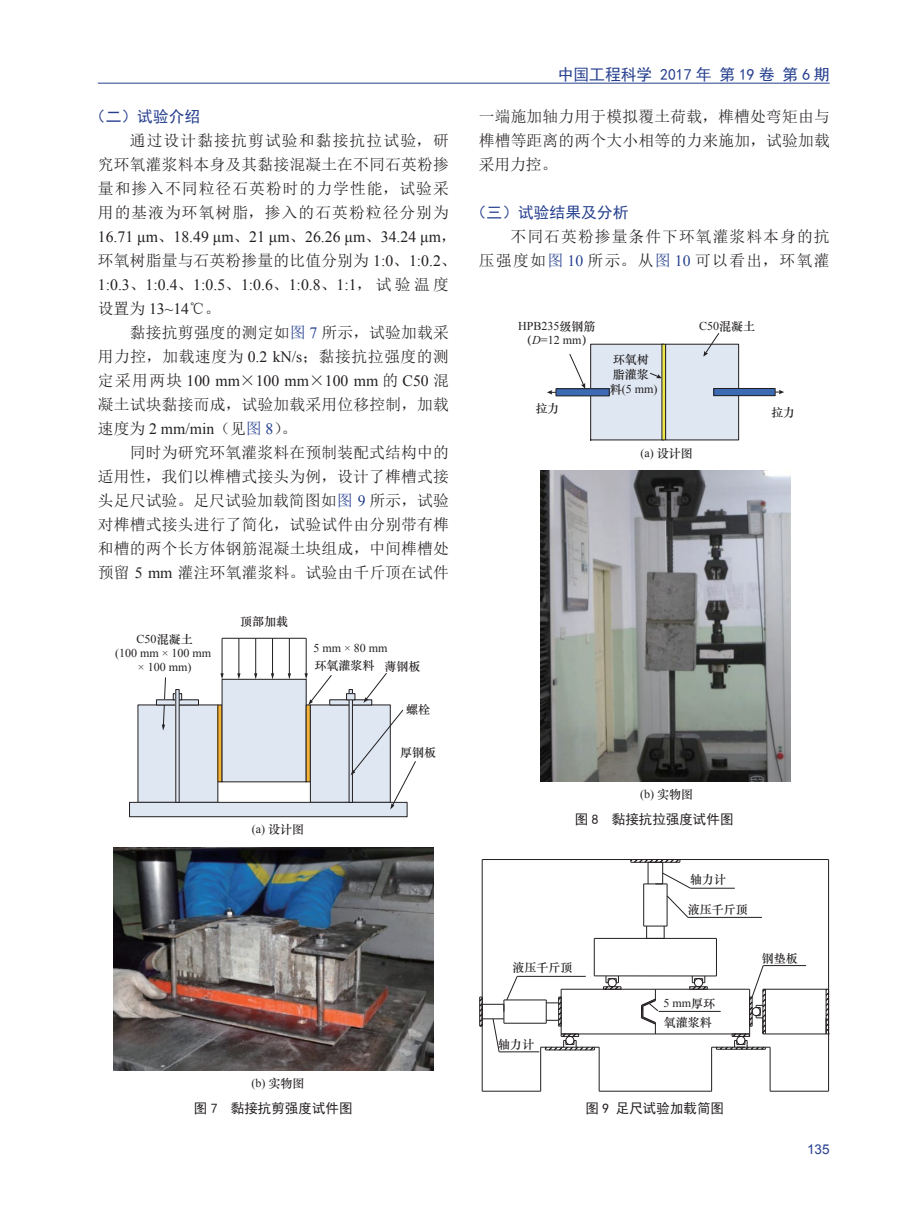
<style>
.page{position:relative;width:919px;height:1217px;background:#fff}
.page>*{position:absolute;margin:0;border:0;box-sizing:border-box;transform-origin:0 0}
.t1{font:15.75px/24px "Sim Sun";letter-spacing:.015em;color:#231f20;text-align:justify}
.t2{font:15.75px "Times New Roman";color:#231f20}
.t3{font:15.75px/24px "Sim Sun";letter-spacing:.07em;color:#231f20;text-align:right}
.t4{font:15.75px "Sim Hei";color:#253f8e}
.t5{font:15.75px "Sim Sun";letter-spacing:.035em;color:#231f20}
.t6{font:13.5px "Sim Hei";color:#231f20}
.t7{font:13.5px "Arial";color:#253f8e}
.t8{font:12px/14.4px "Times New Roman";color:#231f20;text-align:center}
.t9{font:12px/14.9px "ST Zhongsong";color:#231f20}
.s1{font-family:"Sim Sun"}
.s2{font-family:"Times New Roman"}
.s3{color:#253f8e}
.s4{font-family:"Times New Roman";color:#253f8e}
.s5{font-family:"ST Zhongsong"}
.s6{font-style:italic}
</style>
<div class="page">
<hr style="left:98px;top:83px;width:731px;height:1px;background:#253f8e">
<div style="left:138px;top:704px;width:80px;height:98px;background:#dee7f2"></div>
<svg style="left:218px;top:704px;width:4px;height:77px"></svg>
<div style="left:222px;top:679px;width:84px;height:102px;background:#dee7f2"></div>
<svg style="left:306px;top:704px;width:4px;height:77px"></svg>
<div style="left:310px;top:704px;width:80px;height:98px;background:#dee7f2"></div>
<div style="left:310px;top:704px;width:80px;height:98px;border:1px solid #231f20"></div>
<div style="left:129px;top:802px;width:278px;height:14px;background:#dee7f2"></div>
<div style="left:129px;top:801px;width:278px;height:15px;border:1px solid #231f20"></div>
<hr style="left:255px;top:638px;width:1px;height:35px;background:#231f20">
<svg style="left:254px;top:673px;width:3px;height:6px"></svg>
<hr style="left:238px;top:638px;width:1px;height:35px;background:#231f20">
<svg style="left:237px;top:673px;width:3px;height:6px"></svg>
<hr style="left:222px;top:638px;width:1px;height:35px;background:#231f20">
<svg style="left:220px;top:673px;width:4px;height:6px"></svg>
<hr style="left:272px;top:638px;width:1px;height:35px;background:#231f20">
<svg style="left:271px;top:673px;width:3px;height:6px"></svg>
<hr style="left:289px;top:638px;width:1px;height:35px;background:#231f20">
<svg style="left:288px;top:673px;width:3px;height:6px"></svg>
<hr style="left:306px;top:638px;width:1px;height:35px;background:#231f20">
<hr style="left:222px;top:638px;width:84px;height:1px;background:#231f20">
<svg style="left:162px;top:677px;width:4px;height:53px"></svg>
<svg style="left:304px;top:673px;width:28px;height:31px"></svg>
<svg style="left:156px;top:699px;width:42px;height:5px"></svg>
<svg style="left:173px;top:693px;width:9px;height:6px"></svg>
<div style="left:173px;top:693px;width:9px;height:7px;border:1px solid #231f20"></div>
<svg style="left:330px;top:699px;width:42px;height:5px"></svg>
<hr style="left:349px;top:689px;width:3px;height:113px;background:#dee7f2">
<div style="left:346px;top:693px;width:9px;height:6px;background:#dee7f2"></div>
<div style="left:346px;top:693px;width:9px;height:7px;border:1px solid #231f20"></div>
<svg style="left:363px;top:673px;width:24px;height:29px"></svg>
<svg style="left:350px;top:709px;width:66px;height:100px"></svg>
<img style="left:113px;top:847px;width:320px;height:223px">
<div style="left:665px;top:344px;width:73px;height:96px;background:#dee7f2"></div>
<div style="left:665px;top:344px;width:74px;height:96px;border:1px solid #231f20"></div>
<div style="left:661px;top:344px;width:5px;height:96px;border:1px solid #231f20"></div>
<div style="left:556px;top:388px;width:53px;height:8px;background:#3c6ab3"></div>
<div style="left:555px;top:388px;width:54px;height:8px;border:1px solid #231f20"></div>
<div style="left:713px;top:388px;width:62px;height:7px;background:#3c6ab3"></div>
<div style="left:713px;top:388px;width:62px;height:8px;border:1px solid #231f20"></div>
<svg style="left:568px;top:343px;width:96px;height:98px"></svg>
<svg style="left:703px;top:333px;width:17px;height:23px"></svg>
<svg style="left:547px;top:390px;width:9px;height:4px"></svg>
<svg style="left:775px;top:390px;width:9px;height:4px"></svg>
<img style="left:540px;top:470px;width:250px;height:311px">
<hr style="left:482px;top:859px;width:1px;height:231px;background:#231f20">
<hr style="left:482px;top:1090px;width:58px;height:1px;background:#231f20">
<hr style="left:540px;top:1046px;width:1px;height:44px;background:#231f20">
<hr style="left:540px;top:1046px;width:59px;height:1px;background:#231f20">
<hr style="left:599px;top:1046px;width:1px;height:44px;background:#231f20">
<hr style="left:599px;top:1090px;width:112px;height:1px;background:#231f20">
<hr style="left:828px;top:859px;width:1px;height:231px;background:#231f20">
<hr style="left:770px;top:1090px;width:58px;height:1px;background:#231f20">
<hr style="left:769px;top:1046px;width:1px;height:44px;background:#231f20">
<hr style="left:711px;top:1046px;width:59px;height:1px;background:#231f20">
<hr style="left:711px;top:1046px;width:1px;height:44px;background:#231f20">
<svg style="left:544px;top:1032px;width:51px;height:18px"></svg>
<hr style="left:561px;top:988px;width:1px;height:45px;background:#231f20">
<hr style="left:561px;top:988px;width:188px;height:1px;background:#231f20">
<hr style="left:561px;top:1033px;width:188px;height:1px;background:#231f20">
<hr style="left:504px;top:999px;width:42px;height:1px;background:#231f20">
<hr style="left:504px;top:1022px;width:42px;height:1px;background:#231f20">
<svg style="left:546px;top:996px;width:16px;height:30px"></svg>
<svg style="left:825px;top:988px;width:4px;height:46px"></svg>
<hr style="left:765px;top:988px;width:61px;height:1px;background:#231f20">
<hr style="left:765px;top:1033px;width:61px;height:1px;background:#231f20">
<svg style="left:603px;top:976px;width:18px;height:13px"></svg>
<svg style="left:689px;top:976px;width:19px;height:13px"></svg>
<hr style="left:594px;top:975px;width:122px;height:1px;background:#231f20">
<hr style="left:594px;top:938px;width:1px;height:37px;background:#231f20">
<hr style="left:716px;top:938px;width:1px;height:37px;background:#231f20">
<hr style="left:594px;top:937px;width:122px;height:1px;background:#231f20">
<hr style="left:666px;top:883px;width:1px;height:42px;background:#231f20">
<hr style="left:643px;top:883px;width:1px;height:42px;background:#231f20">
<svg style="left:643px;top:925px;width:24px;height:13px"></svg>
<hr style="left:482px;top:859px;width:346px;height:1px;background:#231f20">
<hr style="left:499px;top:1051px;width:40px;height:1px;background:#231f20">
<svg style="left:479px;top:975px;width:38px;height:77px"></svg>
<hr style="left:517px;top:975px;width:68px;height:1px;background:#231f20">
<svg style="left:640px;top:988px;width:18px;height:45px"></svg>
<hr style="left:658px;top:1010px;width:62px;height:1px;background:#231f20">
<svg style="left:715px;top:965px;width:51px;height:84px"></svg>
<hr style="left:763px;top:965px;width:43px;height:1px;background:#231f20">
<svg style="left:630px;top:860px;width:60px;height:28px"></svg>
<svg style="left:666px;top:894px;width:22px;height:23px"></svg>
<hr style="left:688px;top:916px;width:73px;height:1px;background:#231f20">
<hr style="left:690px;top:887px;width:44px;height:1px;background:#231f20">
<p class="t4" style="left:90px;top:108px;width:112px">（二）试验介绍</p>
<p class="t1" style="left:98px;top:128px;width:352px;text-indent:32px">通过设计黏接抗剪试验和黏接抗拉试验，研究环氧灌浆料本身及其黏接混凝土在不同石英粉掺量和掺入不同粒径石英粉时的力学性能，试验采用的基液为环氧树脂，掺入的石英粉粒径分别为</p>
<p class="t2" style="left:98px;top:226px;width:360px">16.71 μm<span class="s1">、</span>18.49 μm<span class="s1">、</span>21 μm<span class="s1">、</span>26.26 μm<span class="s1">、</span>34.24 μm<span class="s1">，</span></p>
<p class="t1" style="left:98px;top:248px;width:360px">环氧树脂量与石英粉掺量的比值分别为 <span class="s2">1:0</span>、<span class="s2">1:0.2</span>、</p>
<p class="t2" style="left:98px;top:274px;width:352px">1:0.3<span class="s1">、</span>1:0.4<span class="s1">、</span>1:0.5<span class="s1">、</span>1:0.6<span class="s1">、</span>1:0.8<span class="s1">、</span>1:1<span class="s1">，试验温度</span></p>
<p class="t1" style="left:98px;top:296px;width:124px">设置为 <span class="s2">13~14</span>℃。</p>
<p class="t1" style="left:130px;top:320px;width:320px">黏接抗剪强度的测定如<span class="s3">图</span> <span class="s4">7</span> 所示，试验加载采</p>
<p class="t5" style="left:98px;top:348px;width:352px">用力控，加载速度为 <span class="s2">0.2 kN/s</span>；黏接抗拉强度的测</p>
<p class="t2" style="left:98px;top:370px;width:352px"><span class="s1">定采用两块</span> 100 mm<span class="s1">×</span>100 mm<span class="s1">×</span>100 mm <span class="s1">的</span> C50 <span class="s1">混</span></p>
<p class="t1" style="left:98px;top:392px;width:352px">凝土试块黏接而成，试验加载采用位移控制，加载速度为 <span class="s2">2 mm/min</span>（见<span class="s3">图</span> <span class="s4">8</span>）。</p>
<p class="t1" style="left:98px;top:440px;width:352px;text-indent:32px">同时为研究环氧灌浆料在预制装配式结构中的适用性，我们以榫槽式接头为例，设计了榫槽式接头足尺试验。足尺试验加载简图如<span class="s3">图</span> <span class="s4">9</span> 所示，试验对榫槽式接头进行了简化，试验试件由分别带有榫和槽的两个长方体钢筋混凝土块组成，中间榫槽处预留 <span class="s2">5 mm</span> 灌注环氧灌浆料。试验由千斤顶在试件</p>
<p class="t9" style="left:240px;top:613px;width:50px">顶部加载</p>
<p class="t8" style="left:115px;top:631px;width:98px">C50<span class="s5">混凝土<br></span>(100 mm × 100 mm × 100 mm)</p>
<p class="t8" style="left:313px;top:641px;width:76px">5 mm × 80 mm</p>
<p class="t9" style="left:314px;top:657px;width:107px">环氧灌浆料 薄钢板</p>
<p class="t9" style="left:406px;top:701px;width:26px">螺栓</p>
<p class="t8" style="left:252px;top:821px;width:54px">(a) <span class="s5">设计图</span></p>
<p class="t9" style="left:400px;top:744px;width:38px">厚钢板</p>
<p class="t8" style="left:251px;top:1074px;width:55px">(b) <span class="s5">实物图</span></p>
<p class="t6" style="left:194px;top:1101px;width:160px">图 7 黏接抗剪强度试件图</p>
<p class="t4" style="left:557px;top:66px;width:273px">中国工程科学 2017 年 第 19 卷 第 6 期</p>
<p class="t1" style="left:478px;top:104px;width:352px">一端施加轴力用于模拟覆土荷载，榫槽处弯矩由与榫槽等距离的两个大小相等的力来施加，试验加载采用力控。</p>
<p class="t4" style="left:471px;top:204px;width:159px">（三）试验结果及分析</p>
<p class="t3" style="left:478px;top:224px;width:352px">不同石英粉掺量条件下环氧灌浆料本身的抗<br>压强度如<span class="s3">图</span> <span class="s4">10</span> 所示。从<span class="s3">图</span> <span class="s4">10</span> 可以看出，环氧灌</p>
<p class="t8" style="left:518px;top:318px;width:79px;text-align:left">HPB235<span class="s5">级钢筋（</span><span class="s6">D</span>=12 mm<span class="s5">）</span></p>
<p class="t9" style="left:613px;top:352px;width:38px">环氧树脂灌浆</p>
<p class="t8" style="left:609px;top:381px;width:49px"><span class="s5">料</span>(5 mm)</p>
<p class="t8" style="left:699px;top:318px;width:58px">C50<span class="s5">混凝土</span></p>
<p class="t9" style="left:535px;top:400px;width:26px">拉力</p>
<p class="t9" style="left:771px;top:405px;width:26px">拉力</p>
<p class="t8" style="left:640px;top:445px;width:54px">(a) <span class="s5">设计图</span></p>
<p class="t8" style="left:640px;top:786px;width:55px">(b) <span class="s5">实物图</span></p>
<p class="t6" style="left:574px;top:812px;width:160px">图 8 黏接抗拉强度试件图</p>
<p class="t9" style="left:690px;top:871px;width:38px">轴力计</p>
<p class="t9" style="left:512px;top:959px;width:62px">液压千斤顶</p>
<p class="t9" style="left:498px;top:1036px;width:38px">轴力计</p>
<p class="t9" style="left:687px;top:901px;width:62px">液压千斤顶</p>
<p class="t8" style="left:663px;top:995px;width:53px">5 mm<span class="s5">厚环</span></p>
<p class="t9" style="left:663px;top:1013px;width:50px">氧灌浆料</p>
<p class="t9" style="left:761px;top:950px;width:38px">钢垫板</p>
<p class="t6" style="left:585px;top:1101px;width:140px">图 9 足尺试验加载简图</p>
<p class="t7" style="left:807px;top:1140px;width:24px">135</p>
</div>
